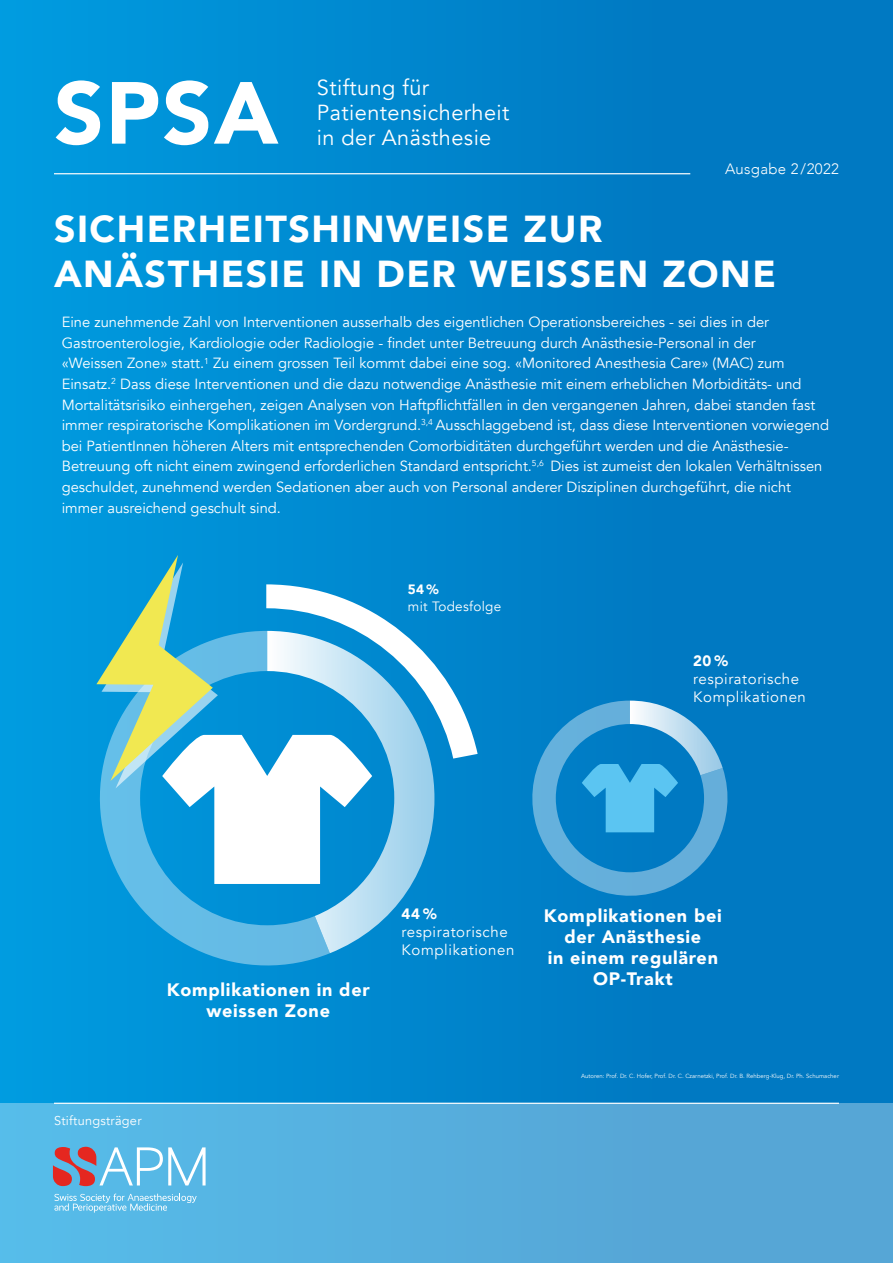
<style>
.page{position:relative;width:893px;height:1263px;background:#0079c2}
.page>*{position:absolute;margin:0;border:0;box-sizing:border-box;transform-origin:0 0}
.t1{font:900 87px "Avenir";color:#fff}
.t2{font:900 37.5px/45px "Avenir";letter-spacing:.04em;color:#fff}
.t3{font:21.75px/25px "Avenir";letter-spacing:.02em;color:#fff}
.t4{font:900 18px/21px "Avenir";letter-spacing:.04em;color:#fff;text-align:center}
.t5{font:15px/18px "Avenir";letter-spacing:.04em;color:#fff}
.t6{font:300 15px "Avenir";letter-spacing:.02em;color:#fff}
.t7{font:900 15px "Avenir";color:#fff}
.t8{font:14.7px/20.5px "Avenir";color:#fff}
.t9{font:13.5px "Avenir";letter-spacing:.02em;color:#fff}
.t10{font:900 13.5px "Avenir";color:#fff}
.t11{font:12.75px "Avenir";letter-spacing:.02em;color:#fff}
.t12{font:6px "Avenir";color:#fcfcfc}
</style>
<div class="page">
<div style="left:0;top:0;width:730px;height:1263px;background:linear-gradient(to right,#009ce0,#0076c0)"></div>
<hr style="left:54px;top:173px;width:636px;height:1px;background:#fff">
<svg style="left:100px;top:884px;width:230px;height:81px;background:#2ba4de"></svg>
<svg style="left:532px;top:701px;width:195px;height:195px"></svg>
<svg style="left:267px;top:884px;width:167px;height:69px"></svg>
<svg style="left:96px;top:555px;width:382px;height:329px"></svg>
<div style="left:0;top:1103px;width:893px;height:160px;background:linear-gradient(to right,#56bbe9,#56a1d2)"></div>
<hr style="left:54px;top:1103px;width:785px;height:1px;background:#fff">
<svg style="left:53px;top:1147px;width:153px;height:39px;background:#89acca"></svg>
<svg style="left:54px;top:1193px;width:143px;height:19px;background:#76c5eb"></svg>
<h1 class="t1" style="left:54px;top:39px;width:226px">SPSA</h1>
<h3 class="t3" style="left:317px;top:75px;width:194px">Stiftung für<br>Patientensicherheit in der Anästhesie</h3>
<p class="t6" style="left:725px;top:160px;width:115px">Ausgabe 2/2022</p>
<h2 class="t2" style="left:54px;top:205px;width:723px">SICHERHEITSHINWEISE ZUR<br>ANÄSTHESIE IN DER WEISSEN ZONE</h2>
<p class="t8" style="left:62px;top:312px;width:769px">Eine zunehmende Zahl von Interventionen ausserhalb des eigentlichen Operationsbereiches - sei dies in der Gastroenterologie, Kardiologie oder Radiologie - findet unter Betreuung durch Anästhesie-Personal in der<br>«Weissen Zone» statt.<sup>1</sup> Zu einem grossen Teil kommt dabei eine sog. «Monitored Anesthesia Care» (MAC) zum Einsatz.<sup>2</sup> Dass diese Interventionen und die dazu notwendige Anästhesie mit einem erheblichen Morbiditäts- und Mortalitätsrisiko einhergehen, zeigen Analysen von Haftpflichtfällen in den vergangenen Jahren, dabei standen fast immer respiratorische Komplikationen im Vordergrund.<sup>3,4</sup> Ausschlaggebend ist, dass diese Interventionen vorwiegend bei PatientInnen höheren Alters mit entsprechenden Comorbiditäten durchgeführt werden und die Anästhesie-Betreuung oft nicht einem zwingend erforderlichen Standard entspricht.<sup>5,6</sup> Dies ist zumeist den lokalen Verhältnissen geschuldet, zunehmend werden Sedationen aber auch von Personal anderer Disziplinen durchgeführt, die nicht immer ausreichend geschult sind.</p>
<p class="t10" style="left:408px;top:578px;width:32px">54%</p>
<p class="t9" style="left:408px;top:598px;width:95px">mit Todesfolge</p>
<p class="t7" style="left:693px;top:647px;width:37px">20%</p>
<p class="t5" style="left:693px;top:670px;width:114px">respiratorische<br>Komplikationen</p>
<p class="t4" style="left:167px;top:978px;width:205px">Komplikationen in der weissen Zone</p>
<p class="t11" style="left:54px;top:1113px;width:89px">Stiftungsträger</p>
<p class="t7" style="left:402px;top:901px;width:37px">44%</p>
<p class="t5" style="left:402px;top:923px;width:114px">respiratorische<br>Komplikationen</p>
<p class="t4" style="left:544px;top:904px;width:179px">Komplikationen bei der Anästhesie<br>in einem regulären<br>OP-Trakt</p>
<p class="t12" style="left:581px;top:1072px;width:259px">Autoren: Prof. Dr. C. Hofer, Prof. Dr. C. Czarnetzki, Prof. Dr. B. Rehberg-Klug, Dr. Ph. Schumacher</p>
</div>
